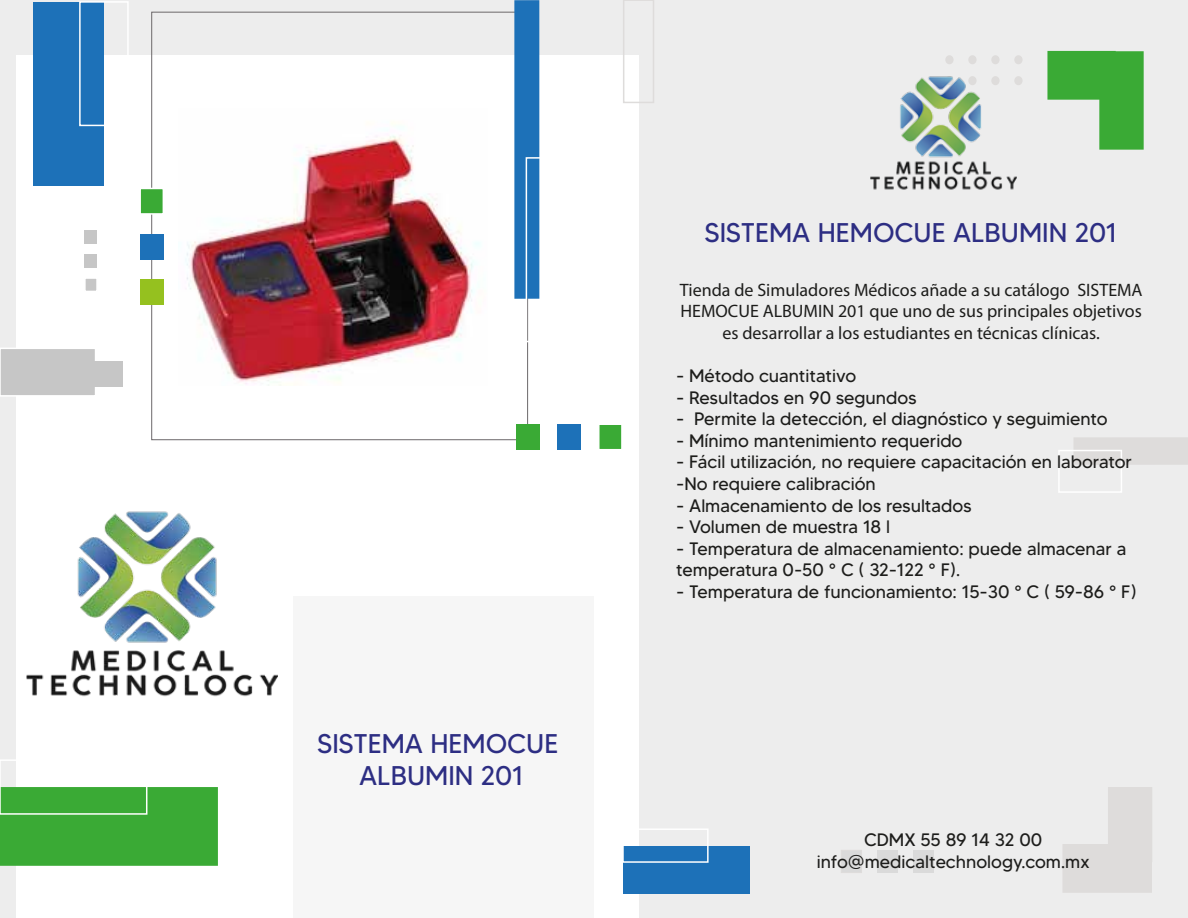
<style>
.page{position:relative;width:1188px;height:918px;background:#ededed}
.page>*{position:absolute;margin:0;border:0;box-sizing:border-box;transform-origin:0 0}
.t1{font:27px/32.4px "MADETOMMY";color:#2d2e83;text-align:center}
.t2{font:18px/21.6px "MADETOMMY";color:#1d1d1b}
.t3{font:18px/21.6px "Myriad Pro";color:#1d1d1b;text-align:center}
</style>
<div class="page">
<svg style="left:1047px;top:51px;width:97px;height:99px"></svg>
<svg style="left:1063px;top:787px;width:89px;height:106px"></svg>
<div style="left:945px;top:55px;width:9px;height:9px;background:#e3e2e2;border-radius:50%"></div>
<div style="left:968px;top:55px;width:9px;height:9px;background:#e3e2e2;border-radius:50%"></div>
<div style="left:991px;top:55px;width:9px;height:9px;background:#e4e2e2;border-radius:50%"></div>
<div style="left:1014px;top:76px;width:9px;height:9px;background:#dedcdb;border-radius:50%"></div>
<div style="left:1014px;top:55px;width:9px;height:9px;background:#dedcdb;border-radius:50%"></div>
<div style="left:16px;top:55px;width:623px;height:863px;background:#fff"></div>
<div style="left:0;top:348px;width:96px;height:49px;background:#c6c6c6;border:2px solid #fff"></div>
<div style="left:28px;top:361px;width:94px;height:26px;background:#c6c6c6"></div>
<div style="left:623px;top:0;width:31px;height:103px;border:2px solid #dedcdb"></div>
<div style="left:623px;top:846px;width:126px;height:48px;background:#1d71b8"></div>
<div style="left:622px;top:828px;width:87px;height:35px;border:2px solid #fff"></div>
<div style="left:140px;top:279px;width:23px;height:26px;background:#95c11f"></div>
<div style="left:140px;top:234px;width:23px;height:25px;background:#1d71b8"></div>
<div style="left:139px;top:188px;width:25px;height:27px;background:#3aaa35;border:2px solid #fff"></div>
<div style="left:516px;top:424px;width:23px;height:26px;background:#3aaa35"></div>
<div style="left:557px;top:424px;width:24px;height:26px;background:#1d71b8"></div>
<div style="left:598px;top:423px;width:25px;height:27px;background:#3aaa35;border:2px solid #fff"></div>
<div style="left:514px;top:0;width:25px;height:299px;background:#1d71b8"></div>
<div style="left:526px;top:157px;width:39px;height:185px;border:2px solid #fff"></div>
<div style="left:85px;top:230px;width:12px;height:14px;background:#c6c6c6"></div>
<div style="left:85px;top:254px;width:12px;height:14px;background:#c6c6c6"></div>
<div style="left:84px;top:277px;width:14px;height:15px;background:#c6c6c6;border:2px solid #fff"></div>
<div style="left:34px;top:2px;width:70px;height:183px;background:#1d71b8"></div>
<div style="left:79px;top:1px;width:50px;height:125px;border:2px solid #fff"></div>
<div style="left:0;top:787px;width:218px;height:79px;background:#3aaa35"></div>
<div style="left:0;top:759px;width:147px;height:56px;border:2px solid #fff"></div>
<div style="left:914px;top:850px;width:20px;height:23px;background:#dadada"></div>
<div style="left:877px;top:850px;width:21px;height:23px;background:#dadada"></div>
<div style="left:841px;top:850px;width:21px;height:23px;background:#dadada"></div>
<div style="left:293px;top:596px;width:301px;height:322px;background:#f6f6f6"></div>
<div style="left:1073px;top:437px;width:115px;height:28px;background:#dedcdb"></div>
<div style="left:1058px;top:450px;width:64px;height:43px;border:2px solid #fff"></div>
<img style="left:26px;top:511px;width:251px;height:186px">
<img style="left:871px;top:56px;width:145px;height:134px">
<img style="left:185px;top:122px;width:295px;height:263px">
<h1 class="t1" style="left:317px;top:727px;width:243px">SISTEMA HEMOCUE<br>ALBUMIN 201</h1>
<h1 class="t1" style="left:705px;top:216px;width:415px">SISTEMA HEMOCUE ALBUMIN 201</h1>
<p class="t3" style="left:680px;top:278px;width:464px">Tienda de Simuladores Médicos añade a su catálogo SISTEMA<br>HEMOCUE ALBUMIN 201 que uno de sus principales objetivos es desarrollar a los estudiantes en técnicas clínicas.</p>
<p class="t2" style="left:676px;top:365px;width:182px">- Método cuantitativo</p>
<p class="t2" style="left:676px;top:386px;width:242px">- Resultados en 90 segundos</p>
<p class="t2" style="left:676px;top:408px;width:433px">- Permite la detección, el diagnóstico y seguimiento</p>
<p class="t2" style="left:676px;top:430px;width:288px">- Mínimo mantenimiento requerido</p>
<p class="t2" style="left:676px;top:451px;width:458px">- Fácil utilización, no requiere capacitación en laborator -No requiere calibración</p>
<p class="t2" style="left:676px;top:494px;width:297px">- Almacenamiento de los resultados</p>
<p class="t2" style="left:676px;top:516px;width:216px">- Volumen de muestra 18 l</p>
<p class="t2" style="left:676px;top:538px;width:452px">- Temperatura de almacenamiento: puede almacenar a temperatura 0-50 ° C ( 32-122 ° F).</p>
<p class="t2" style="left:676px;top:581px;width:462px">- Temperatura de funcionamiento: 15-30 ° C ( 59-86 ° F)</p>
<p class="t2" style="left:817px;top:829px;width:274px;text-align:center">CDMX 55 89 14 32 00 info@medicaltechnology.com.mx</p>
</div>
